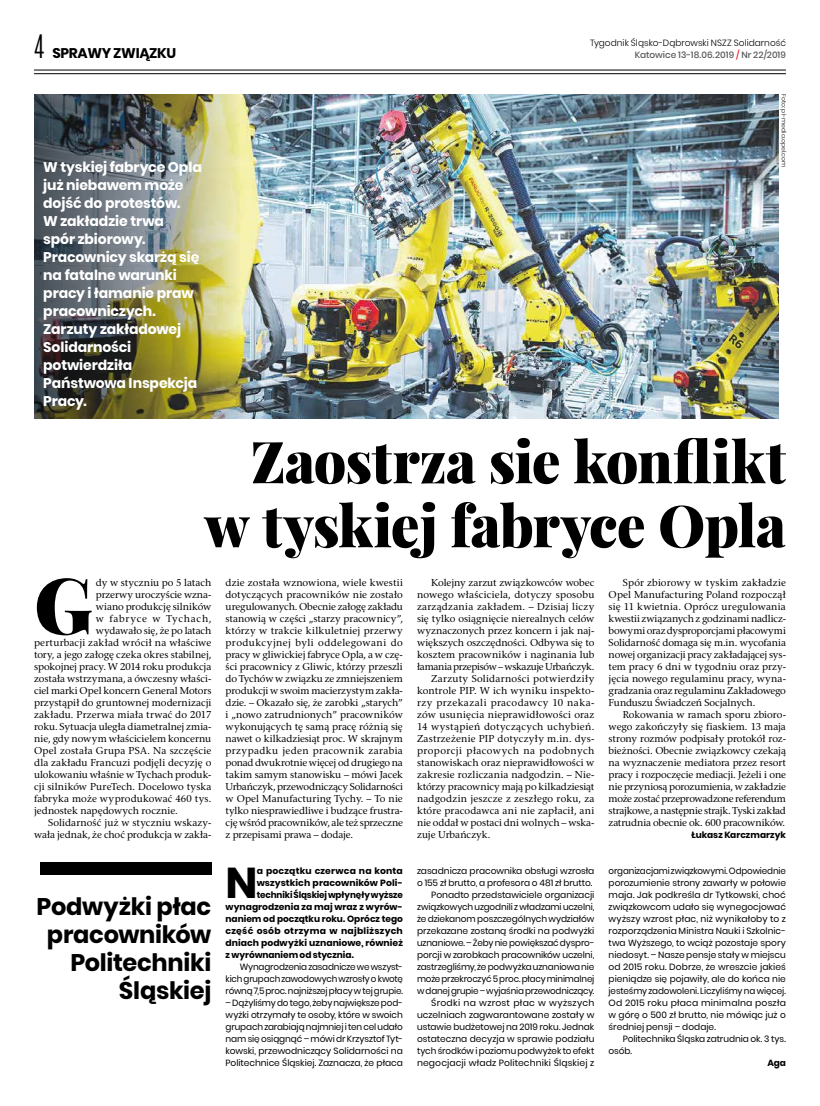
<style>
.page{position:relative;width:820px;height:1106px;background:#fff}
.page>*{position:absolute;margin:0;border:0;box-sizing:border-box;transform-origin:0 0}
.t1{font:900 77.7px "Playfair Display";color:#000}
.t2{font:900 58px/64px "Playfair Display";letter-spacing:-.015em;color:#000;text-align:right}
.t3{font:700 42.9px "Poppins";color:#000}
.t4{font:700 24px/28px "Poppins";letter-spacing:-.01em;color:#000;text-align:right}
.t5{font:700 14px/18px "Poppins";letter-spacing:-.01em;color:#fff}
.t6{font:700 14px "Poppins";letter-spacing:-.025em;color:#000}
.t7{font:10px/12px "Rashel EFN";letter-spacing:.005em;color:#000;text-align:justify}
.t8{font:10px "Rashel EFN";letter-spacing:.025em;color:#000}
.t9{font:10px "Rashel EFN";letter-spacing:.03em;color:#000}
.t10{font:10px "Rashel EFN";letter-spacing:.045em;color:#000}
.t11{font:10px "Rashel EFN";letter-spacing:-.03em;color:#000}
.t12{font:10px "Rashel EFN";letter-spacing:-.015em;color:#000}
.t13{font:10px "Rashel EFN";letter-spacing:.065em;color:#000}
.t14{font:9px/12px "Poppins";letter-spacing:-.005em;color:#000;text-align:justify}
.t15{font:700 9px "Poppins";color:#000}
.t16{font:300 9px "Poppins";color:#000}
.t17{font:500 9px "Poppins";color:#58595b}
.t18{font:700 9px "Poppins";letter-spacing:.03em;color:#000}
.t19{font:700 9px "Poppins";letter-spacing:.02em;color:#000}
.t20{font:300 6px "Poppins";letter-spacing:.015em;color:#000}
.s1{font-family:"Antonio";font-weight:300;font-size:27px}
.s2{color:#ed1c2e}
</style>
<div class="page">
<hr style="left:34px;top:70px;width:751px;height:1px;background:#000">
<hr style="left:34px;top:73px;width:751px;height:1px;background:#000">
<img style="left:239px;top:94px;width:539px;height:324px">
<div style="left:40px;top:862px;width:171px;height:12px;background:#000"></div>
<img style="left:34px;top:94px;width:205px;height:324px">
<h3 class="t6" style="left:34px;top:45px;width:144px"><span class="s1">4</span> SPRAWY ZWIĄZKU</h3>
<p class="t5" style="left:43px;top:158px;width:160px">W tyskiej fabryce Opla już niebawem może dojść do protestów.<br>W zakładzie trwa<br>spór zbiorowy.<br>Pracownicy skarżą się na fatalne warunki pracy i łamanie praw pracowniczych.<br>Zarzuty zakładowej<br>Solidarności potwierdziła<br>Państwowa Inspekcja<br>Pracy.</p>
<p class="t16" style="left:590px;top:38px;width:197px">Tygodnik Śląsko-Dąbrowski NSZZ Solidarność</p>
<p class="t17" style="left:634px;top:50px;width:152px">Katowice 13-18.06.2019 <span class="s2">/</span> Nr 22/2019</p>
<p class="t20" style="left:787px;top:94px;width:75px;rotate:90deg">Foto: pl-media.opel.com</p>
<h2 class="t2" style="left:204px;top:429px;width:583px">Zaostrza sie konflikt w tyskiej fabryce Opla</h2>
<h1 class="t1" style="left:34px;top:555px;width:60px">G</h1>
<p class="t7" style="left:96px;top:576px;width:117px">dy w styczniu po 5 latach</p>
<p class="t7" style="left:96px;top:588px;width:117px">przerwy uroczyście wzna-</p>
<p class="t7" style="left:96px;top:600px;width:117px">wiano produkcję silników</p>
<p class="t13" style="left:96px;top:612px;width:117px">w fabryce w Tychach,</p>
<p class="t7" style="left:96px;top:624px;width:117px">wydawało się, że po latach</p>
<p class="t7" style="left:34px;top:636px;width:179px">perturbacji zakład wrócił na właściwe</p>
<p class="t7" style="left:34px;top:648px;width:179px">tory, a jego załogę czeka okres stabilnej,</p>
<p class="t12" style="left:34px;top:660px;width:179px">spokojnej pracy. W 2014 roku produkcja</p>
<p class="t7" style="left:34px;top:672px;width:179px">została wstrzymana, a ówczesny właści-</p>
<p class="t7" style="left:34px;top:684px;width:179px">ciel marki Opel koncern General Motors</p>
<p class="t7" style="left:34px;top:696px;width:179px">przystąpił do gruntownej modernizacji</p>
<p class="t7" style="left:34px;top:708px;width:179px">zakładu. Przerwa miała trwać do 2017</p>
<p class="t7" style="left:34px;top:720px;width:179px">roku. Sytuacja uległa diametralnej zmia-</p>
<p class="t7" style="left:34px;top:732px;width:179px">nie, gdy nowym właścicielem koncernu</p>
<p class="t7" style="left:34px;top:744px;width:179px">Opel została Grupa PSA. Na szczęście</p>
<p class="t7" style="left:34px;top:756px;width:179px">dla zakładu Francuzi podjęli decyzję o</p>
<p class="t7" style="left:34px;top:768px;width:179px">ulokowaniu właśnie w Tychach produk-</p>
<p class="t7" style="left:34px;top:780px;width:179px">cji silników PureTech. Docelowo tyska</p>
<p class="t7" style="left:34px;top:792px;width:179px">fabryka może wyprodukować 460 tys.</p>
<p class="t7" style="left:34px;top:804px;width:145px">jednostek napędowych rocznie.</p>
<p class="t7" style="left:48px;top:816px;width:164px">Solidarność już w styczniu wskazy-</p>
<p class="t7" style="left:34px;top:828px;width:179px">wała jednak, że choć produkcja w zakła-</p>
<h3 class="t4" style="left:37px;top:893px;width:176px">Podwyżki płac pracowników<br>Politechniki<br>Śląskiej</h3>
<p class="t7" style="left:225px;top:576px;width:179px">dzie została wznowiona, wiele kwestii dotyczących pracowników nie zostało uregulowanych. Obecnie załogę zakładu stanowią w części „starzy pracownicy”, którzy w trakcie kilkuletniej przerwy produkcyjnej byli oddelegowani do pracy w gliwickiej fabryce Opla, a w czę&shy;ści pracownicy z Gliwic, którzy przeszli do Tychów w związku ze zmniejszeniem produkcji w swoim macierzystym zakła&shy;dzie. – Okazało się, że zarobki „starych” i „nowo zatrudnionych” pracowników wykonujących tę samą pracę różnią się nawet o kilkadziesiąt proc. W skrajnym przypadku jeden pracownik zarabia ponad dwukrotnie więcej od drugiego na takim samym stanowisku – mówi Jacek Urbańczyk, przewodniczący Solidarności w Opel Manufacturing Tychy. – To nie tylko niesprawiedliwe i budzące frustra&shy;cję wśród pracowników, ale też sprzeczne z przepisami prawa – dodaje.</p>
<p class="t7" style="left:431px;top:576px;width:164px">Kolejny zarzut związkowców wobec</p>
<p class="t7" style="left:417px;top:588px;width:179px">nowego właściciela, dotyczy sposobu</p>
<p class="t8" style="left:417px;top:600px;width:179px">zarządzania zakładem. – Dzisiaj liczy</p>
<p class="t7" style="left:417px;top:612px;width:179px">się tylko osiągnięcie nierealnych celów</p>
<p class="t7" style="left:417px;top:624px;width:179px">wyznaczonych przez koncern i jak naj-</p>
<p class="t7" style="left:417px;top:636px;width:179px">większych oszczędności. Odbywa się to</p>
<p class="t7" style="left:417px;top:648px;width:179px">kosztem pracowników i naginania lub</p>
<p class="t11" style="left:417px;top:660px;width:179px">łamania przepisów – wskazuje Urbańczyk.</p>
<p class="t9" style="left:431px;top:672px;width:164px">Zarzuty Solidarności potwierdziły</p>
<p class="t7" style="left:417px;top:684px;width:179px">kontrole PIP. W ich wyniku inspekto-</p>
<p class="t10" style="left:417px;top:696px;width:179px">rzy przekazali pracodawcy 10 naka-</p>
<p class="t8" style="left:417px;top:708px;width:179px">zów usunięcia nieprawidłowości oraz</p>
<p class="t9" style="left:417px;top:720px;width:179px">14 wystąpień dotyczących uchybień.</p>
<p class="t7" style="left:417px;top:732px;width:179px">Zastrzeżenie PIP dotyczyły m.in. dys-</p>
<p class="t10" style="left:417px;top:744px;width:179px">proporcji płacowych na podobnych</p>
<p class="t7" style="left:417px;top:756px;width:179px">stanowiskach oraz nieprawidłowości w</p>
<p class="t7" style="left:417px;top:768px;width:179px">zakresie rozliczania nadgodzin. – Nie-</p>
<p class="t7" style="left:417px;top:780px;width:179px">którzy pracownicy mają po kilkadziesiąt</p>
<p class="t7" style="left:417px;top:792px;width:179px">nadgodzin jeszcze z zeszłego roku, za</p>
<p class="t7" style="left:417px;top:804px;width:179px">które pracodawca ani nie zapłacił, ani</p>
<p class="t7" style="left:417px;top:816px;width:179px">nie oddał w postaci dni wolnych – wska-</p>
<p class="t7" style="left:417px;top:828px;width:75px">zuje Urbańczyk.</p>
<p class="t7" style="left:608px;top:576px;width:179px;text-indent:14px">Spór zbiorowy w tyskim zakładzie Opel Manufacturing Poland rozpoczął się 11 kwietnia. Oprócz uregulowania kwestii związanych z godzinami nadlicz&shy;bowymi oraz dysproporcjami płacowymi Solidarność domaga się m.in. wycofania nowej organizacji pracy zakładającej sys&shy;tem pracy 6 dni w tygodniu oraz przy&shy;jęcia nowego regulaminu pracy, wyna&shy;gradzania oraz regulaminu Zakładowego Funduszu Świadczeń Socjalnych.</p>
<p class="t7" style="left:608px;top:708px;width:179px;text-indent:14px">Rokowania w ramach sporu zbioro&shy;wego zakończyły się fiaskiem. 13 maja strony rozmów podpisały protokół roz&shy;bieżności. Obecnie związkowcy czekają na wyznaczenie mediatora przez resort pracy i rozpoczęcie mediacji. Jeżeli i one nie przyniosą porozumienia, w zakładzie może zostać przeprowadzone referendum strajkowe, a następnie strajk. Tyski zakład zatrudnia obecnie ok. 600 pracowników.</p>
<p class="t15" style="left:691px;top:830px;width:96px">Łukasz Karczmarzyk</p>
<h3 class="t3" style="left:225px;top:858px;width:34px">N</h3>
<p class="t19" style="left:257px;top:866px;width:147px">a początku czerwca na konta</p>
<p class="t15" style="left:257px;top:878px;width:147px">wszystkich pracowników Poli-</p>
<p class="t15" style="left:257px;top:890px;width:147px">techniki Śląskiej wpłynęły wyższe</p>
<p class="t15" style="left:225px;top:902px;width:179px">wynagrodzenia za maj wraz z wyrów-</p>
<p class="t15" style="left:225px;top:914px;width:179px">naniem od początku roku. Oprócz tego</p>
<p class="t18" style="left:225px;top:926px;width:179px">część osób otrzyma w najbliższych</p>
<p class="t15" style="left:225px;top:938px;width:179px">dniach podwyżki uznaniowe, również</p>
<p class="t15" style="left:225px;top:950px;width:130px">z wyrównaniem od stycznia.</p>
<p class="t14" style="left:225px;top:961px;width:179px;text-indent:14px">Wynagrodzenia zasadnicze we wszyst&shy;kich grupach zawodowych wzrosły o kwotę równą 7,5 proc. najniższej płacy w tej grupie.</p>
<p class="t14" style="left:225px;top:997px;width:179px">– Dążyliśmy do tego, żeby największe pod&shy;wyżki otrzymały te osoby, które w swoich grupach zarabiają najmniej i ten cel udało nam się osiągnąć – mówi dr Krzysztof Tyt&shy;kowski, przewodniczący Solidarności na Politechnice Śląskiej. Zaznacza, że płaca</p>
<p class="t14" style="left:417px;top:865px;width:179px;text-align:right">zasadnicza pracownika obsługi wzrosła o 155 zł brutto, a profesora o 481 zł brutto.<br>Ponadto przedstawiciele organizacji związkowych uzgodnili z władzami uczelni, że dziekanom poszczególnych wydziałów przekazane zostaną środki na podwyżki uznaniowe. – Żeby nie powiększać dyspro&shy;porcji w zarobkach pracowników uczelni, zastrzegliśmy, że podwyżka uznaniowa nie może przekroczyć 5 proc. płacy minimalnej w danej grupie – wyjaśnia przewodniczący.<br>Środki na wzrost płac w wyższych uczelniach zagwarantowane zostały w ustawie budżetowej na 2019 roku. Jednak ostateczna decyzja w sprawie podziału tych środków i poziomu podwyżek to efekt negocjacji władz Politechniki Śląskiej z</p>
<p class="t14" style="left:608px;top:865px;width:179px">organizacjami związkowymi. Odpowiednie porozumienie strony zawarły w połowie maja. Jak podkreśla dr Tytkowski, choć związkowcom udało się wynegocjować wyższy wzrost płac, niż wynikałoby to z rozporządzenia Ministra Nauki i Szkolnic&shy;twa Wyższego, to wciąż pozostaje spory niedosyt. – Nasze pensje stały w miejscu od 2015 roku. Dobrze, że wreszcie jakieś pieniądze się pojawiły, ale do końca nie jesteśmy zadowoleni. Liczyliśmy na więcej.<br>Od 2015 roku płaca minimalna poszła w górę o 500 zł brutto, nie mówiąc już o średniej pensji – dodaje.</p>
<p class="t14" style="left:608px;top:1033px;width:179px;text-indent:14px">Politechnika Śląska zatrudnia ok. 3 tys. osób.</p>
<p class="t15" style="left:767px;top:1058px;width:20px">Aga</p>
</div>
